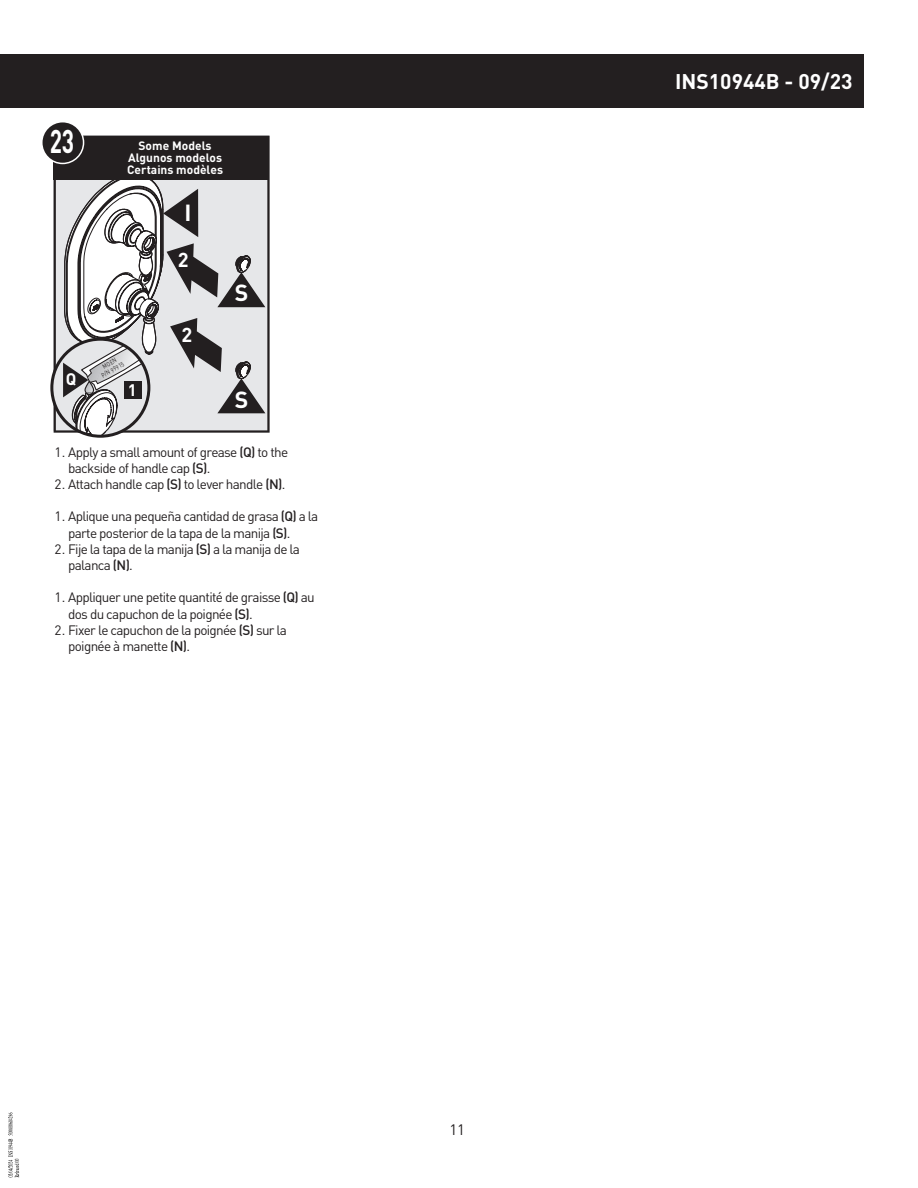
<style>
.page{position:relative;width:918px;height:1188px;background:#fff}
.page>*{position:absolute;margin:0;border:0;box-sizing:border-box;transform-origin:0 0}
.t1{font:700 32.4px "DIN Pro";color:#fff;scale:.7 1}
.t2{font:700 22.95px "DIN Pro";color:#fff}
.t3{font:700 21px "DIN Pro";color:#fff}
.t4{font:700 19.95px "DIN Pro";color:#fff}
.t5{font:700 16.5px "DIN Pro";color:#fff}
.t6{font:15px "DIN Pro";color:#231f20}
.t7{font:13.5px/16.2px "DIN Pro";letter-spacing:-.05em;color:#231f20}
.t8{font:700 12px/12px "DIN Pro";color:#fff;text-align:center}
.t9{font:6.45px/7.2px "DIN Pro";color:#231f20;text-align:center;scale:.8 1}
.s1{font-weight:500}
</style>
<div class="page">
<div style="left:0;top:54px;width:864px;height:54px;background:#231f20"></div>
<svg style="left:54px;top:136px;width:216px;height:297px;background:#9e9d9f"></svg>
<div style="left:53px;top:137px;width:216px;height:42px;background:#231f20"></div>
<div style="left:41px;top:121px;width:43px;height:43px;border:3px solid #fff;border-radius:50%"></div>
<div style="left:43px;top:122px;width:40px;height:41px;background:#231f20;border-radius:50%"></div>
<svg style="left:51px;top:340px;width:97px;height:97px"></svg>
<svg style="left:63px;top:179px;width:202px;height:258px"></svg>
<div style="left:124px;top:381px;width:17px;height:18px;background:#231f20"></div>
<svg style="left:8px;top:1113px;width:11px;height:64px"></svg>
<h1 class="t1" style="left:50px;top:114px;width:37px">23</h1>
<p class="t8" style="left:127px;top:138px;width:98px">Some Models<br>Algunos modelos<br>Certains modèles</p>
<h2 class="t2" style="left:185px;top:194px;width:9px">I</h2>
<p class="t5" style="left:66px;top:365px;width:12px">Q</p>
<p class="t9" style="left:97px;top:366px;width:33px;rotate:-30deg">MOEN<br>P/N 99915</p>
<p class="t5" style="left:128px;top:376px;width:10px">1</p>
<h3 class="t4" style="left:178px;top:243px;width:12px">2</h3>
<h3 class="t4" style="left:181px;top:318px;width:12px">2</h3>
<h2 class="t2" style="left:235px;top:274px;width:15px">S</h2>
<h2 class="t2" style="left:235px;top:380px;width:15px">S</h2>
<p class="t7" style="left:68px;top:443px;width:222px;text-indent:-14px">1. Apply a small amount of grease <span class="s1">(Q)</span> to the backside of handle cap <span class="s1">(S)</span>.</p>
<p class="t7" style="left:55px;top:475px;width:232px">2. Attach handle cap <span class="s1">(S)</span> to lever handle <span class="s1">(N)</span>.</p>
<p class="t7" style="left:68px;top:508px;width:252px;text-indent:-14px">1. Aplique una pequeña cantidad de grasa <span class="s1">(Q)</span> a la parte posterior de la tapa de la manija <span class="s1">(S)</span>.</p>
<p class="t7" style="left:68px;top:540px;width:233px;text-indent:-14px">2. Fije la tapa de la manija <span class="s1">(S)</span> a la manija de la palanca <span class="s1">(N)</span>.</p>
<p class="t7" style="left:68px;top:589px;width:248px;text-indent:-14px">1. Appliquer une petite quantité de graisse <span class="s1">(Q)</span> au dos du capuchon de la poignée <span class="s1">(S)</span>.</p>
<p class="t7" style="left:68px;top:621px;width:220px;text-indent:-14px">2. Fixer le capuchon de la poignée <span class="s1">(S)</span> sur la poignée à manette <span class="s1">(N)</span>.</p>
<p class="t6" style="left:449px;top:1119px;width:17px">11</p>
<h3 class="t3" style="left:675px;top:64px;width:179px">INS10944B - 09/23</h3>
</div>
